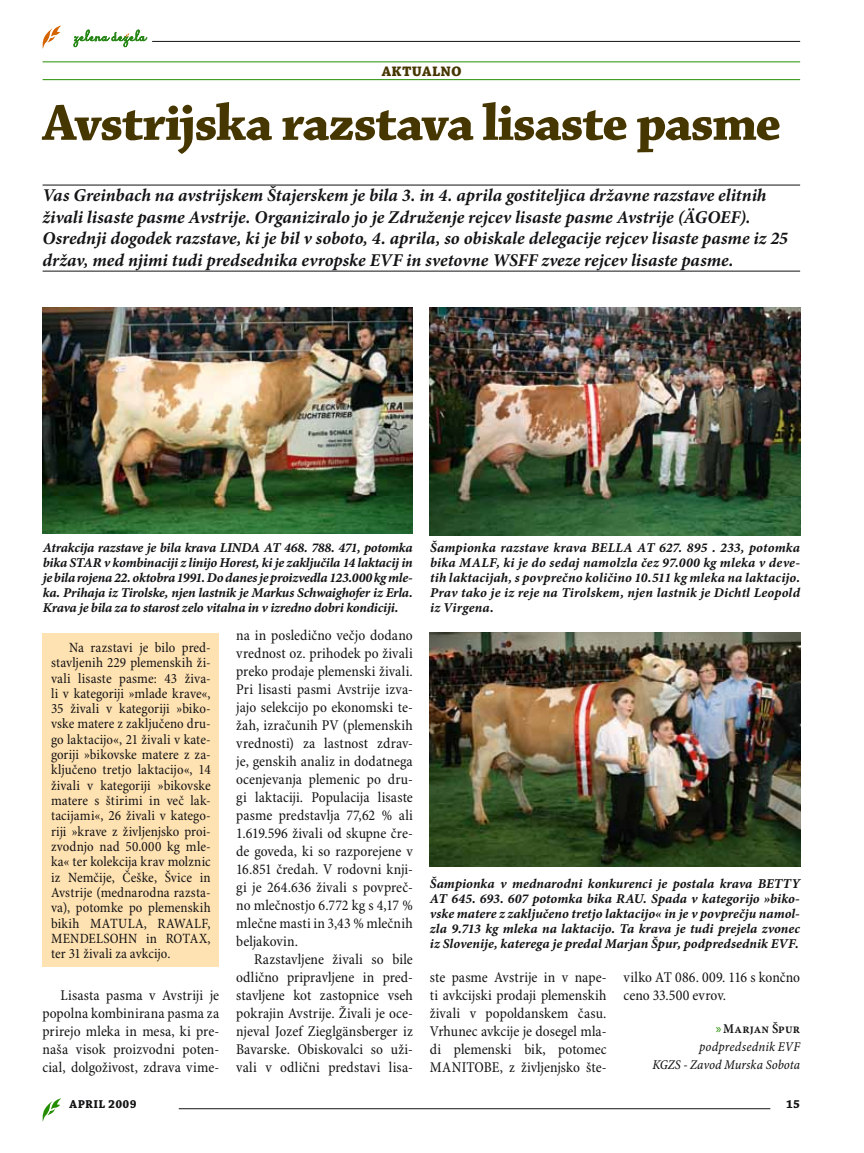
<style>
.page{position:relative;width:864px;height:1153px;background:#fff}
.page>*{position:absolute;margin:0;border:0;box-sizing:border-box;transform-origin:0 0}
.t1{font:54px "Chaparral Pro Bold Disp";letter-spacing:-.02em;color:#463600}
.t2{font:italic 700 18px/21.6px "Minion Pro";color:#141315}
.t3{font:700 18px "Chaparral Pro";letter-spacing:.02em;color:#463600;scale:.9 1}
.t4{font:condensed 15px/18px "Minion Pro";letter-spacing:.005em;color:#141315;text-align:justify}
.t5{font:condensed 14.25px/15.3px "Minion Pro";letter-spacing:.015em;color:#141315;text-align:justify}
.t6{font:13.5px/15px "Minion Pro Bold It Capt";color:#141315;text-align:justify}
.t7{font:13.5px/18px "Minion Pro Cn It Capt";letter-spacing:.005em;color:#141315;text-align:right}
.t8{font:13.5px "Minion Pro Semibold Cn Capt";letter-spacing:.01em;color:#141315}
.t9{font:12px "Chaparral Pro Bold Capt";letter-spacing:.03em;color:#141315}
.s1{font-family:"Myriad Pro";color:#248e00}
</style>
<div class="page">
<svg style="left:42px;top:1098px;width:19px;height:23px"></svg>
<hr style="left:152px;top:41px;width:647px;height:1px;background:#141315">
<svg style="left:42px;top:26px;width:19px;height:23px"></svg>
<svg style="left:73px;top:30px;width:74px;height:17px"></svg>
<hr style="left:179px;top:1108px;width:591px;height:1px;background:#141315">
<hr style="left:43px;top:61px;width:756px;height:1px;background:#248e00">
<hr style="left:43px;top:79px;width:756px;height:1px;background:#248e00">
<hr style="left:43px;top:185px;width:756px;height:1px;background:#141315">
<hr style="left:43px;top:271px;width:756px;height:1px;background:#141315">
<div style="left:43px;top:633px;width:176px;height:333px;background:#ffe2b1"></div>
<img style="left:43px;top:308px;width:369px;height:225px">
<img style="left:429px;top:308px;width:370px;height:227px">
<img style="left:429px;top:632px;width:370px;height:234px">
<p class="t3" style="left:381px;top:59px;width:90px">aktualno</p>
<h1 class="t1" style="left:43px;top:93px;width:739px">Avstrijska razstava lisaste pasme</h1>
<p class="t2" style="left:43px;top:185px;width:746px">Vas Greinbach na avstrijskem Štajerskem je bila 3. in 4. aprila gostiteljica državne razstave elitnih živali lisaste pasme Avstrije. Organiziralo jo je Združenje rejcev lisaste pasme Avstrije (ÄGOEF).<br>Osrednji dogodek razstave, ki je bil v soboto, 4. aprila, so obiskale delegacije rejcev lisaste pasme iz 25 držav, med njimi tudi predsednika evropske EVF in svetovne WSFF zveze rejcev lisaste pasme.</p>
<p class="t6" style="left:43px;top:540px;width:371px">Atrakcija razstave je bila krava LINDA AT 468. 788. 471, potomka bika STAR v kombinaciji z linijo Horest, ki je zaključila 14 laktacij in je bila rojena 22. oktobra 1991. Do danes je proizvedla 123.000 kg mle&shy;ka. Prihaja iz Tirolske, njen lastnik je Markus Schwaighofer iz Erla.<br>Krava je bila za to starost zelo vitalna in v izredno dobri kondiciji.</p>
<p class="t6" style="left:430px;top:540px;width:371px">Šampionka razstave krava BELLA AT 627. 895 . 233, potomka bika MALF, ki je do sedaj namolzla čez 97.000 kg mleka v deve&shy;tih laktacijah, s povprečno količino 10.511 kg mleka na laktacijo.<br>Prav tako je iz reje na Tirolskem, njen lastnik je Dichtl Leopold iz Virgena.</p>
<p class="t5" style="left:51px;top:640px;width:161px;text-indent:18px">Na razstavi je bilo pred&shy;stavljenih 229 plemenskih ži&shy;vali lisaste pasme: 43 živa&shy;li v kategoriji »mlade krave«, 35 živali v kategoriji »biko&shy;vske matere z zaključeno dru&shy;go laktacijo«, 21 živali v kate&shy;goriji »bikovske matere z za&shy;ključeno tretjo laktacijo«, 14 živali v kategoriji »bikovske matere s štirimi in več lak&shy;tacijami«, 26 živali v katego&shy;riji »krave z življenjsko proi&shy;zvodnjo nad 50.000 kg mle&shy;ka« ter kolekcija krav molznic iz Nemčije, Češke, Švice in Avstrije (mednarodna razsta&shy;va), potomke po plemenskih bikih MATULA, RAWALF, MENDELSOHN in ROTAX, ter 31 živali za avkcijo.</p>
<p class="t4" style="left:43px;top:987px;width:178px;text-indent:18px">Lisasta pasma v Avstriji je popolna kombinirana pasma za prirejo mleka in mesa, ki pre&shy;naša visok proizvodni poten&shy;cial, dolgoživost, zdrava vime-</p>
<p class="t4" style="left:236px;top:627px;width:178px">na in posledično večjo dodano vrednost oz. prihodek po živali preko prodaje plemenski živali.<br>Pri lisasti pasmi Avstrije izva&shy;jajo selekcijo po ekonomski te&shy;žah, izračunih PV (plemenskih vrednosti) za lastnost zdrav&shy;je, genskih analiz in dodatnega ocenjevanja plemenic po dru&shy;gi laktaciji. Populacija lisaste pasme predstavlja 77,62 % ali 1.619.596 živali od skupne čre&shy;de goveda, ki so razporejene v 16.851 čredah. V rodovni knji&shy;gi je 264.636 živali s povpreč&shy;no mlečnostjo 6.772 kg s 4,17 % mlečne masti in 3,43 % mlečnih beljakovin.</p>
<p class="t4" style="left:236px;top:951px;width:178px;text-indent:18px">Razstavljene živali so bile odlično pripravljene in pred&shy;stavljene kot zastopnice vseh pokrajin Avstrije. Živali je oce&shy;njeval Jozef Zieglgänsberger iz Bavarske. Obiskovalci so uži&shy;vali v odlični predstavi lisa-</p>
<p class="t6" style="left:430px;top:876px;width:371px">Šampionka v mednarodni konkurenci je postala krava BETTY AT 645. 693. 607 potomka bika RAU. Spada v kategorijo »biko&shy;vske matere z zaključeno tretjo laktacijo« in je v povprečju namol&shy;zla 9.713 kg mleka na laktacijo. Ta krava je tudi prejela zvonec iz Slovenije, katerega je predal Marjan Špur, podpredsednik EVF.</p>
<p class="t4" style="left:429px;top:969px;width:178px">ste pasme Avstrije in v nape&shy;ti avkcijski prodaji plemenskih živali v popoldanskem času.<br>Vrhunec avkcije je dosegel mla&shy;di plemenski bik, potomec MANITOBE, z življenjsko šte-</p>
<p class="t4" style="left:623px;top:969px;width:178px">vilko AT 086. 009. 116 s končno ceno 33.500 evrov.</p>
<p class="t8" style="left:715px;top:1020px;width:86px"><span class="s1">»</span>Marjan Špur</p>
<p class="t7" style="left:652px;top:1038px;width:149px">podpredsednik EVF<br>KGZS - Zavod Murska Sobota</p>
<p class="t9" style="left:70px;top:1097px;width:69px">april 2009</p>
<p class="t9" style="left:786px;top:1097px;width:15px">15</p>
</div>
